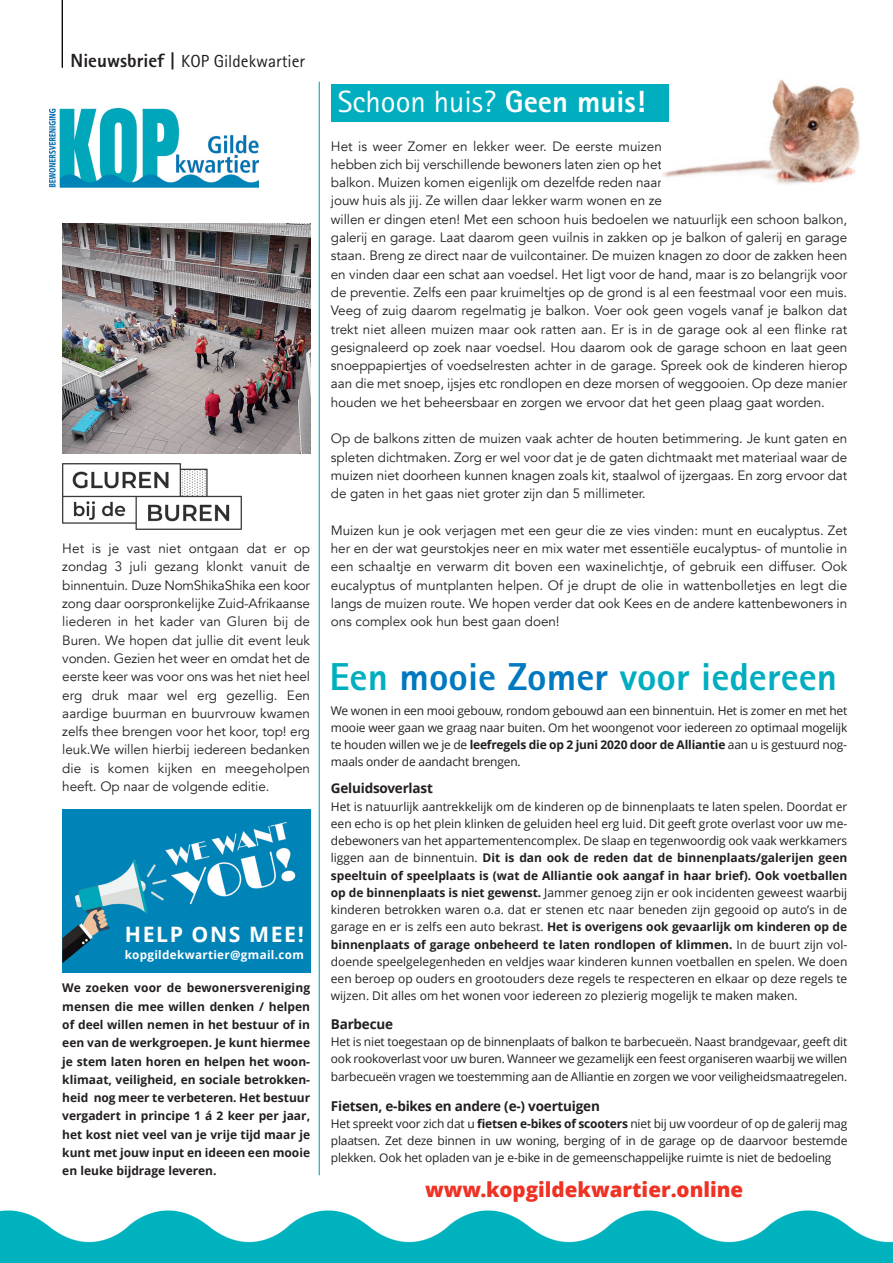
<style>
.page{position:relative;width:893px;height:1263px;background:#fff}
.page>*{position:absolute;margin:0;border:0;box-sizing:border-box;transform-origin:0 0}
.t1{font:800 39px "Rotis Sans Serif";color:#00aec0}
.t2{font:30.75px "Rotis Sans Serif";color:#fff}
.t3{font:700 21.3px "Open Sans";letter-spacing:.075em;color:#fff}
.t4{font:800 20.55px "Open Sans";color:#ef3223}
.t5{font:17.55px "Rotis Sans Serif";color:#231f20}
.t6{font:13.5px/18.3px "Avenir";letter-spacing:-.005em;color:#231f20;text-align:justify}
.t7{font:700 13.5px "Open Sans";letter-spacing:-.015em;color:#231f20}
.t8{font:12px/17.2px "Open Sans";letter-spacing:-.015em;color:#231f20;text-align:justify}
.t9{font:700 12px/18.3px "Open Sans";color:#231f20;text-align:justify}
.t10{font:700 11.7px "Open Sans";letter-spacing:.025em;color:#fff}
.s1{font-weight:800;font-size:19.05px}
.s2{font-weight:800}
.s3{color:#0079c0}
.s4{font-weight:700}
</style>
<div class="page">
<img style="left:0;top:1210px;width:893px;height:53px">
<img style="left:830px;top:1219px;width:1px;height:44px">
<img style="left:49px;top:108px;width:210px;height:79px">
<hr style="left:62px;top:0;width:1px;height:68px;background:#000">
<hr style="left:319px;top:82px;width:1px;height:1093px;background:#00aec0">
<img style="left:662px;top:79px;width:198px;height:106px">
<img style="left:62px;top:810px;width:248px;height:163px">
<img style="left:62px;top:224px;width:248px;height:229px">
<div style="left:331px;top:84px;width:337px;height:37px;background:#00aec0"></div>
<img style="left:62px;top:464px;width:179px;height:65px">
<p class="t5" style="left:71px;top:55px;width:236px"><span class="s1">Nieuwsbrief |</span> KOP Gildekwartier</p>
<p class="t6" style="left:62px;top:540px;width:249px">Het is je vast niet ontgaan dat er op zondag 3 juli gezang klonkt vanuit de binnentuin. Duze NomShikaShika een koor zong daar oorspronkelijke Zuid-Afrikaanse liederen in het kader van Gluren bij de Buren. We hopen dat jullie dit event leuk vonden. Gezien het weer en omdat het de eerste keer was voor ons was het niet heel erg druk maar wel erg gezellig. Een aardige buurman en buurvrouw kwamen zelfs thee brengen voor het koor, top! erg leuk.We willen hierbij iedereen bedanken die is komen kijken en meegeholpen heeft. Op naar de volgende editie.</p>
<p class="t3" style="left:125px;top:919px;width:181px">HELP ONS MEE!</p>
<p class="t10" style="left:125px;top:947px;width:181px">kopgildekwartier@gmail.com</p>
<p class="t9" style="left:62px;top:978px;width:249px">We zoeken voor de bewonersvereniging mensen die mee willen denken / helpen of deel willen nemen in het bestuur of in een van de werkgroepen. Je kunt hiermee je stem laten horen en helpen het woon&shy;klimaat, veiligheid, en sociale betrokken&shy;heid nog meer te verbeteren. Het bestuur vergadert in principe 1 á 2 keer per jaar, het kost niet veel van je vrije tijd maar je kunt met jouw input en ideeen een mooie en leuke bijdrage leveren.</p>
<p class="t2" style="left:338px;top:91px;width:309px">Schoon huis? <span class="s2">Geen muis!</span></p>
<p class="t6" style="left:331px;top:137px;width:518px;text-align:left">Het is weer Zomer en lekker weer. De eerste muizen<br>hebben zich bij verschillende bewoners laten zien op het<br>balkon. Muizen komen eigenlijk om dezelfde reden naar<br>jouw huis als jij. Ze willen daar lekker warm wonen en ze<br>willen er dingen eten! Met een schoon huis bedoelen we natuurlijk een schoon balkon, galerij en garage. Laat daarom geen vuilnis in zakken op je balkon of galerij en garage staan. Breng ze direct naar de vuilcontainer. De muizen knagen zo door de zakken heen en vinden daar een schat aan voedsel. Het ligt voor de hand, maar is zo belangrijk voor de preventie. Zelfs een paar kruimeltjes op de grond is al een feestmaal voor een muis.<br>Veeg of zuig daarom regelmatig je balkon. Voer ook geen vogels vanaf je balkon dat trekt niet alleen muizen maar ook ratten aan. Er is in de garage ook al een flinke rat gesignaleerd op zoek naar voedsel. Hou daarom ook de garage schoon en laat geen snoeppapiertjes of voedselresten achter in de garage. Spreek ook de kinderen hierop aan die met snoep, ijsjes etc rondlopen en deze morsen of weggooien. Op deze manier houden we het beheersbaar en zorgen we ervoor dat het geen plaag gaat worden.</p>
<p class="t6" style="left:331px;top:430px;width:518px">Op de balkons zitten de muizen vaak achter de houten betimmering. Je kunt gaten en spleten dichtmaken. Zorg er wel voor dat je de gaten dichtmaakt met materiaal waar de muizen niet doorheen kunnen knagen zoals kit, staalwol of ijzergaas. En zorg ervoor dat de gaten in het gaas niet groter zijn dan 5 millimeter.</p>
<p class="t6" style="left:331px;top:521px;width:518px">Muizen kun je ook verjagen met een geur die ze vies vinden: munt en eucalyptus. Zet her en der wat geurstokjes neer en mix water met essentiële eucalyptus- of muntolie in een schaaltje en verwarm dit boven een waxinelichtje, of gebruik een diffuser. Ook eucalyptus of muntplanten helpen. Of je drupt de olie in wattenbolletjes en legt die langs de muizen route. We hopen verder dat ook Kees en de andere kattenbewoners in ons complex ook hun best gaan doen!</p>
<p class="t1" style="left:329px;top:663px;width:509px">Een <span class="s3">mooie Zomer</span> voor iedereen</p>
<p class="t8" style="left:331px;top:701px;width:518px">We wonen in een mooi gebouw, rondom gebouwd aan een binnentuin. Het is zomer en met het mooie weer gaan we graag naar buiten. Om het woongenot voor iedereen zo optimaal mogelijk te houden willen we je de <span class="s4">leefregels die op 2 juni 2020 door de Alliantie</span> aan u is gestuurd nog&shy;maals onder de aandacht brengen.</p>
<p class="t7" style="left:331px;top:779px;width:103px">Geluidsoverlast</p>
<p class="t8" style="left:331px;top:797px;width:518px">Het is natuurlijk aantrekkelijk om de kinderen op de binnenplaats te laten spelen. Doordat er een echo is op het plein klinken de geluiden heel erg luid. Dit geeft grote overlast voor uw me&shy;debewoners van het appartementencomplex. De slaap en tegenwoordig ook vaak werkkamers liggen aan de binnentuin. <span class="s4">Dit is dan ook de reden dat de binnenplaats/galerijen geen speeltuin of speelplaats is (wat de Alliantie ook aangaf in haar brief). Ook voetballen op de binnenplaats is niet gewenst.</span> Jammer genoeg zijn er ook incidenten geweest waarbij kinderen betrokken waren o.a. dat er stenen etc naar beneden zijn gegooid op auto’s in de garage en er is zelfs een auto bekrast. <span class="s4">Het is overigens ook gevaarlijk om kinderen op de binnenplaats of garage onbeheerd te laten rondlopen of klimmen.</span> In de buurt zijn vol&shy;doende speelgelegenheden en veldjes waar kinderen kunnen voetballen en spelen. We doen een beroep op ouders en grootouders deze regels te respecteren en elkaar op deze regels te wijzen. Dit alles om het wonen voor iedereen zo plezierig mogelijk te maken maken.</p>
<p class="t7" style="left:331px;top:1014px;width:64px">Barbecue</p>
<p class="t8" style="left:331px;top:1033px;width:518px">Het is niet toegestaan op de binnenplaats of balkon te barbecueën. Naast brandgevaar, geeft dit ook rookoverlast voor uw buren. Wanneer we gezamelijk een feest organiseren waarbij we willen barbecueën vragen we toestemming aan de Alliantie en zorgen we voor veiligheidsmaatregelen.</p>
<p class="t7" style="left:331px;top:1096px;width:271px">Fietsen, e-bikes en andere (e-) voertuigen</p>
<p class="t8" style="left:331px;top:1115px;width:518px">Het spreekt voor zich dat u <span class="s4">fietsen e-bikes of scooters</span> niet bij uw voordeur of op de galerij mag plaatsen. Zet deze binnen in uw woning, berging of in de garage op de daarvoor bestemde plekken. Ook het opladen van je e-bike in de gemeenschappelijke ruimte is niet de bedoeling</p>
<p class="t4" style="left:425px;top:1174px;width:320px">www.kopgildekwartier.online</p>
</div>
